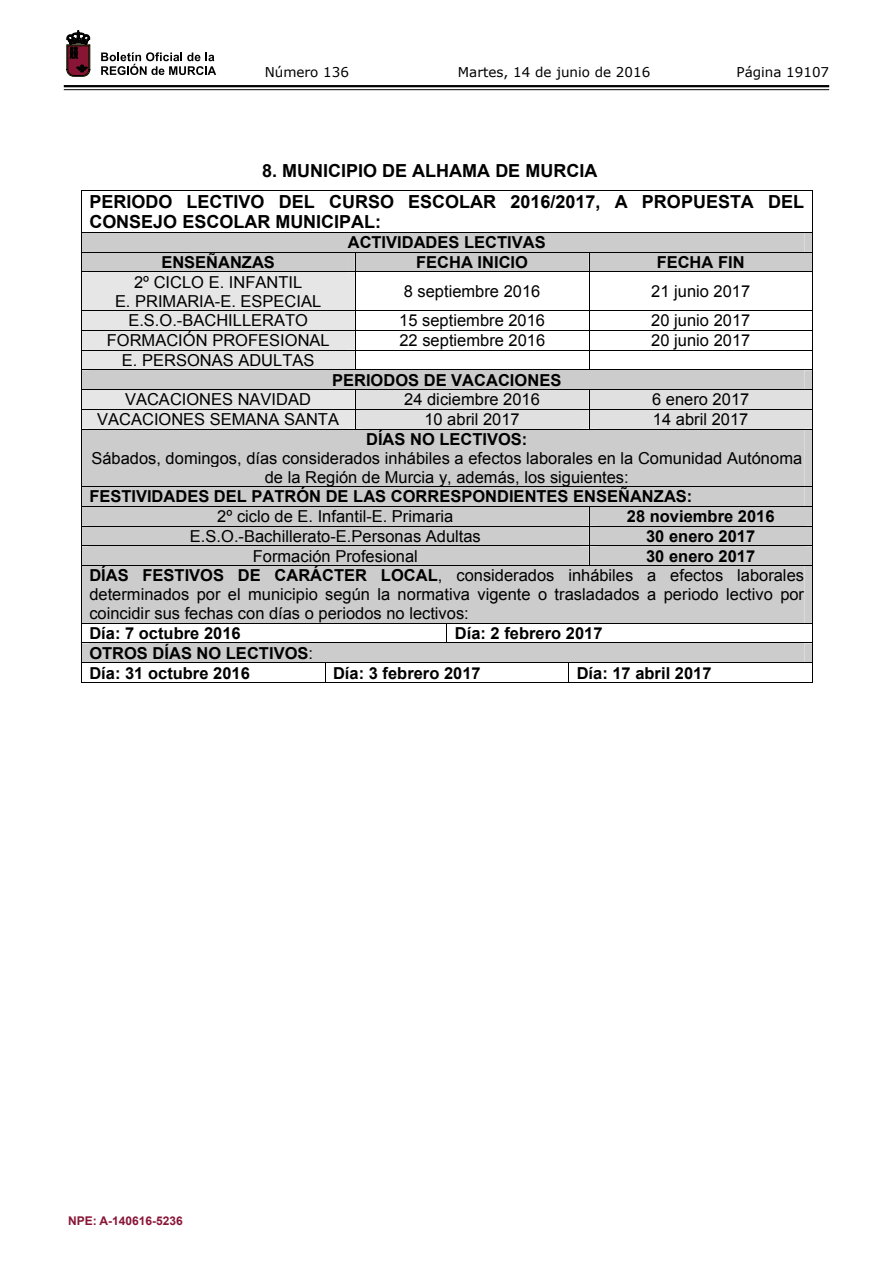
<style>
.page{position:relative;width:893px;height:1263px;background:#fff}
.page>*{position:absolute;margin:0;border:0;box-sizing:border-box;transform-origin:0 0}
.t1{font:700 18px/30.5px "Arial";color:#000}
.t2{font:16.5px/19.2px "Arial";color:#000;text-align:center}
.t3{font:700 16.5px/19.8px "Arial";color:#000}
.t4{font:13.5px "Verdana";color:#000}
.t5{font:13.5px "Malgun Gothic";color:#000}
.t6{font:700 12px "Arial";color:#891536}
.s1{font-weight:700}
.s2{font-weight:400}
</style>
<div class="page">
<hr style="left:64px;top:85px;width:765px;height:2px;background:#000">
<hr style="left:64px;top:89px;width:765px;height:1px;background:#000">
<svg style="left:101px;top:52px;width:115px;height:23px"></svg>
<svg style="left:67px;top:31px;width:23px;height:45px"></svg>
<hr style="left:81px;top:190px;width:732px;height:1px;background:#000">
<hr style="left:81px;top:191px;width:1px;height:41px;background:#000">
<hr style="left:812px;top:191px;width:1px;height:41px;background:#000">
<hr style="left:81px;top:232px;width:732px;height:1px;background:#000">
<svg style="left:81px;top:233px;width:732px;height:450px"></svg>
<p class="t5" style="left:512px;top:61px;width:85px">30006 Murcia</p>
<p class="t4" style="left:265px;top:62px;width:86px">Número 136</p>
<p class="t4" style="left:458px;top:62px;width:194px">Martes, 14 de junio de 2016</p>
<p class="t4" style="left:736px;top:62px;width:94px">Página 19107</p>
<p class="t1" style="left:89px;top:156px;width:716px;text-indent:173px">8. MUNICIPIO DE ALHAMA DE MURCIA<br>PERIODO LECTIVO DEL CURSO ESCOLAR 2016/2017, A PROPUESTA DEL</p>
<p class="t1" style="left:89px;top:207px;width:293px">CONSEJO ESCOLAR MUNICIPAL:</p>
<p class="t3" style="left:348px;top:233px;width:199px">ACTIVIDADES LECTIVAS</p>
<p class="t3" style="left:161px;top:253px;width:115px">ENSEÑANZAS</p>
<p class="t3" style="left:416px;top:253px;width:113px">FECHA INICIO</p>
<p class="t3" style="left:657px;top:253px;width:89px">FECHA FIN</p>
<p class="t2" style="left:115px;top:272px;width:208px">2º CICLO E. INFANTIL<br>E. PRIMARIA-E. ESPECIAL</p>
<p class="t2" style="left:404px;top:282px;width:138px">8 septiembre 2016</p>
<p class="t2" style="left:651px;top:282px;width:101px">21 junio 2017</p>
<p class="t2" style="left:128px;top:311px;width:181px">E.S.O.-BACHILLERATO</p>
<p class="t2" style="left:399px;top:311px;width:147px">15 septiembre 2016</p>
<p class="t2" style="left:651px;top:311px;width:101px">20 junio 2017</p>
<p class="t2" style="left:107px;top:331px;width:224px">FORMACIÓN PROFESIONAL</p>
<p class="t2" style="left:399px;top:331px;width:147px">22 septiembre 2016</p>
<p class="t2" style="left:651px;top:331px;width:101px">20 junio 2017</p>
<p class="t2" style="left:122px;top:351px;width:194px">E. PERSONAS ADULTAS</p>
<p class="t3" style="left:332px;top:370px;width:231px">PERIODOS DE VACACIONES</p>
<p class="t2" style="left:125px;top:390px;width:188px">VACACIONES NAVIDAD</p>
<p class="t2" style="left:404px;top:390px;width:137px">24 diciembre 2016</p>
<p class="t2" style="left:652px;top:390px;width:99px">6 enero 2017</p>
<p class="t2" style="left:97px;top:410px;width:243px">VACACIONES SEMANA SANTA</p>
<p class="t2" style="left:424px;top:410px;width:97px">10 abril 2017</p>
<p class="t2" style="left:653px;top:410px;width:97px">14 abril 2017</p>
<p class="t3" style="left:366px;top:430px;width:163px">DÍAS NO LECTIVOS:</p>
<p class="t2" style="left:91px;top:448px;width:712px">Sábados, domingos, días considerados inhábiles a efectos laborales en la Comunidad Autónoma de la Región de Murcia y, además, los siguientes:</p>
<p class="t3" style="left:89px;top:487px;width:604px">FESTIVIDADES DEL PATRÓN DE LAS CORRESPONDIENTES ENSEÑANZAS:</p>
<p class="t2" style="left:217px;top:507px;width:238px">2º ciclo de E. Infantil-E. Primaria</p>
<p class="t3" style="left:627px;top:507px;width:149px">28 noviembre 2016</p>
<p class="t2" style="left:190px;top:527px;width:292px">E.S.O.-Bachillerato-E.Personas Adultas</p>
<p class="t3" style="left:646px;top:527px;width:111px">30 enero 2017</p>
<p class="t2" style="left:253px;top:546px;width:167px">Formación Profesional</p>
<p class="t2" style="left:89px;top:546px;width:716px;text-align:left;text-indent:557px"><span class="s1">30 enero 2017<br>DÍAS FESTIVOS DE CARÁCTER LOCAL</span>, considerados inhábiles a efectos laborales determinados por el municipio según la normativa vigente o trasladados a periodo lectivo por coincidir sus fechas con días o periodos no lectivos:</p>
<p class="t3" style="left:89px;top:624px;width:153px">Día: 7 octubre 2016</p>
<p class="t3" style="left:455px;top:624px;width:149px">Día: 2 febrero 2017</p>
<p class="t3" style="left:89px;top:643px;width:225px">OTROS DÍAS NO LECTIVOS<span class="s2">:<br></span>Día: 31 octubre 2016</p>
<p class="t3" style="left:333px;top:663px;width:149px">Día: 3 febrero 2017</p>
<p class="t3" style="left:577px;top:663px;width:136px">Día: 17 abril 2017</p>
<p class="t6" style="left:68px;top:1213px;width:116px">NPE: A-140616-5236</p>
</div>
